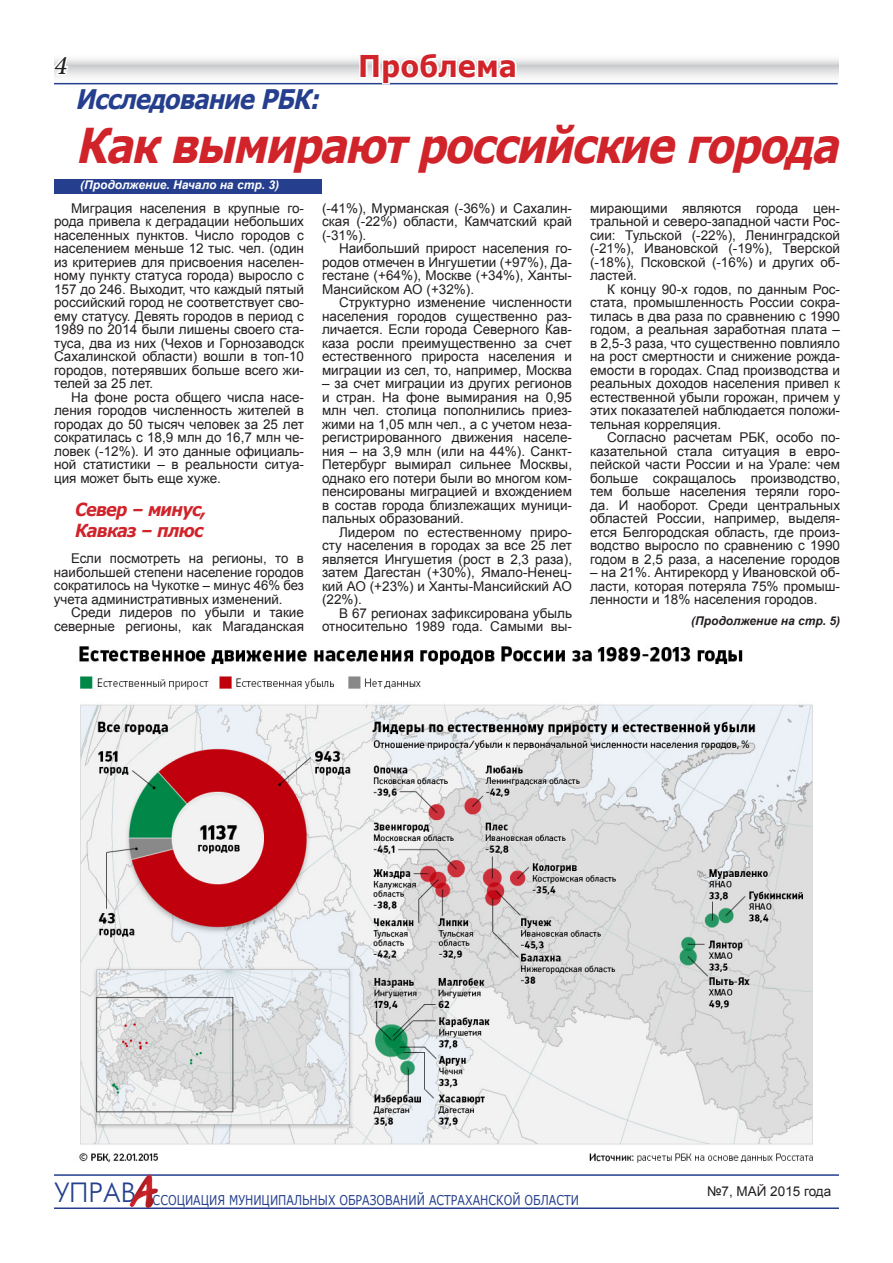
<style>
.page{position:relative;width:893px;height:1263px;background:#fff}
.page>*{position:absolute;margin:0;border:0;box-sizing:border-box;transform-origin:0 0}
.t1{font:italic 700 48px "Verdana";color:#d1232a;scale:.86 1}
.t2{font:44.7px "Tagir CTT";color:#d1232a}
.t3{font:700 30px "Verdana";color:#d1232a;scale:.91 1}
.t4{font:italic 700 27px "Verdana";color:#253f8e;scale:.86 1}
.t5{font:italic 500 27px "Minion Pro";color:#231f20}
.t6{font:italic 700 18px/21px "Verdana";letter-spacing:-.05em;color:#d1232a;scale:.9 1}
.t7{font:13.5px/13.5px "Arial";color:#231f20;text-align:justify}
.t8{font:13.5px "Verdana";color:#253f8e;scale:.82 1}
.t9{font:italic 700 12px "Arial";color:#fff}
.t10{font:italic 700 12px "Arial";color:#231f20}
</style>
<div class="page">
<hr style="left:54px;top:1174px;width:785px;height:2px;background:#253f8e">
<svg style="left:54px;top:59px;width:785px;height:26px"></svg>
<svg style="left:54px;top:59px;width:16px;height:18px"></svg>
<hr style="left:54px;top:1207px;width:785px;height:2px;background:#253f8e">
<div style="left:121px;top:1164px;width:59px;height:62px;background:#231f20;opacity:.5"></div>
<img style="left:79px;top:646px;width:734px;height:520px">
<svg style="left:358px;top:59px;width:160px;height:26px"></svg>
<div style="left:54px;top:179px;width:268px;height:14px;background:#253f8e"></div>
<h3 class="t5" style="left:54px;top:46px;width:14px">4</h3>
<h3 class="t3" style="left:358px;top:47px;width:176px">Проблема</h3>
<h3 class="t4" style="left:75px;top:82px;width:293px">ИсследованиеРБК:</h3>
<h1 class="t1" style="left:75px;top:115px;width:903px">Каквымираютроссийскиегорода</h1>
<p class="t9" style="left:80px;top:177px;width:200px">(Продолжение. Начало на стр. 3)</p>
<p class="t7" style="left:54px;top:202px;width:252px;text-indent:17px">Миграция населения в крупные го&shy;рода привела к деградации небольших населенных пунктов. Число городов с населением меньше 12 тыс. чел. (один из критериев для присвоения населен&shy;ному пункту статуса города) выросло с 157 до 246. Выходит, что каждый пятый российский город не соответствует сво&shy;ему статусу. Девять городов в период с 1989 по 2014 были лишены своего ста&shy;туса, два из них (Чехов и Горнозаводск Сахалинской области) вошли в топ-10 городов, потерявших больше всего жи&shy;телей за 25 лет.</p>
<p class="t7" style="left:54px;top:391px;width:252px;text-indent:17px">На фоне роста общего числа насе&shy;ления городов численность жителей в городах до 50 тысяч человек за 25 лет сократилась с 18,9 млн до 16,7 млн че&shy;ловек (-12%). И это данные официаль&shy;ной статистики – в реальности ситуа&shy;ция может быть еще хуже.</p>
<h3 class="t6" style="left:75px;top:498px;width:148px">Север – минус,<br>Кавказ – плюс</h3>
<p class="t7" style="left:54px;top:552px;width:251px;text-indent:17px">Если посмотреть на регионы, то в наибольшей степени население городов сократилось на Чукотке – минус 46% без учета административных изменений.</p>
<p class="t7" style="left:54px;top:606px;width:252px;text-align:right">Среди лидеров по убыли и такие северные регионы, как Магаданская</p>
<p class="t7" style="left:322px;top:202px;width:252px">(-41%), Мурманская (-36%) и Сахалин&shy;ская (-22%) области, Камчатский край (-31%).</p>
<p class="t7" style="left:322px;top:242px;width:252px;text-indent:17px">Наибольший прирост населения го&shy;родов отмечен в Ингушетии (+97%), Да&shy;гестане (+64%), Москве (+34%), Ханты-Мансийском АО (+32%).</p>
<p class="t7" style="left:322px;top:296px;width:252px;text-indent:17px">Структурно изменение численности населения городов существенно раз&shy;личается. Если города Северного Кав&shy;каза росли преимущественно за счет естественного прироста населения и миграции из сел, то, например, Москва</p>
<p class="t7" style="left:322px;top:377px;width:252px">– за счет миграции из других регионов и стран. На фоне вымирания на 0,95 млн чел. столица пополнились приез&shy;жими на 1,05 млн чел., а с учетом неза&shy;регистрированного движения населе&shy;ния – на 3,9 млн (или на 44%). Санкт-Петербург вымирал сильнее Москвы, однако его потери были во многом ком&shy;пенсированы миграцией и вхождением в состав города близлежащих муници&shy;пальных образований.</p>
<p class="t7" style="left:322px;top:526px;width:252px;text-indent:17px">Лидером по естественному приро&shy;сту населения в городах за все 25 лет является Ингушетия (рост в 2,3 раза), затем Дагестан (+30%), Ямало-Ненец&shy;кий АО (+23%) и Ханты-Мансийский АО (22%).</p>
<p class="t7" style="left:322px;top:607px;width:252px;text-align:right">В 67 регионах зафиксирована убыль относительно 1989 года. Самыми вы-</p>
<p class="t7" style="left:590px;top:202px;width:252px">мирающими являются города цен&shy;тральной и северо-западной части Рос&shy;сии: Тульской (-22%), Ленинградской (-21%), Ивановской (-19%), Тверской (-18%), Псковской (-16%) и других об&shy;ластей.</p>
<p class="t7" style="left:590px;top:283px;width:252px;text-indent:17px">К концу 90-х годов, по данным Рос&shy;стата, промышленность России сокра&shy;тилась в два раза по сравнению с 1990 годом, а реальная заработная плата – в 2,5-3 раза, что существенно повлияло на рост смертности и снижение рожда&shy;емости в городах. Спад производства и реальных доходов населения привел к естественной убыли горожан, причем у этих показателей наблюдается положи&shy;тельная корреляция.</p>
<p class="t7" style="left:590px;top:431px;width:252px;text-indent:17px">Согласно расчетам РБК, особо по&shy;казательной стала ситуация в евро&shy;пейской части России и на Урале: чем больше сокращалось производство, тем больше населения теряли горо&shy;да. И наоборот. Среди центральных областей России, например, выделя&shy;ется Белгородская область, где произ&shy;водство выросло по сравнению с 1990 годом в 2,5 раза, а население городов</p>
<p class="t7" style="left:590px;top:566px;width:252px">– на 21%. Антирекорд у Ивановской об&shy;ласти, которая потеряла 75% промыш&shy;ленности и 18% населения городов.</p>
<p class="t10" style="left:691px;top:613px;width:150px">(Продолжение на стр. 5)</p>
<h2 class="t2" style="left:130px;top:1164px;width:26px">А</h2>
<p class="t8" style="left:54px;top:1191px;width:642px"><sup>УПРАВ</sup> ссоциация муниципальных образований Астраханской области</p>
<p class="t7" style="left:707px;top:1185px;width:126px">№7, май 2015 года</p>
</div>
